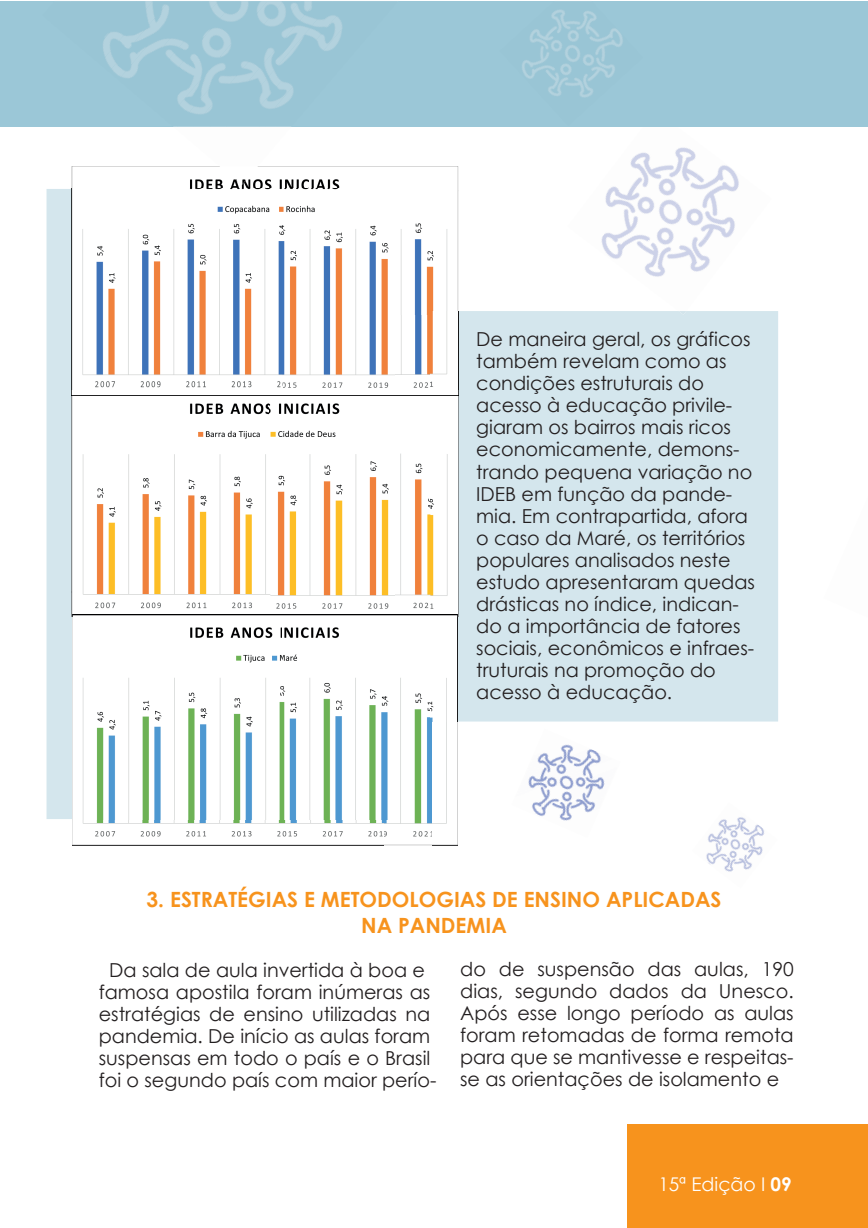
<style>
.page{position:relative;width:868px;height:1228px;background:#fff}
.page>*{position:absolute;margin:0;border:0;box-sizing:border-box;transform-origin:0 0}
.t1{font:700 21px/25.2px "Century Gothic";color:#f7931d;text-align:center}
.t2{font:19.25px/22px "Century Gothic";color:#231f20}
.t3{font:18.9px "Century Gothic";color:#fff}
.s1{font-weight:700}
</style>
<div class="page">
<div style="left:458px;top:311px;width:320px;height:410px;background:#d4e6ed"></div>
<div style="left:47px;top:189px;width:25px;height:630px;background:#d4e6ed"></div>
<img style="left:630px;top:147px;width:65px;height:21px">
<img style="left:669px;top:154px;width:70px;height:83px">
<img style="left:601px;top:168px;width:69px;height:91px">
<img style="left:625px;top:212px;width:103px;height:65px">
<svg style="left:679px;top:311px;width:7px;height:4px"></svg>
<img style="left:528px;top:744px;width:77px;height:77px">
<div style="left:628px;top:1124px;width:240px;height:104px;background:#f7931d"></div>
<div style="left:0;top:1px;width:868px;height:126px;background:#9bc7d7"></div>
<img style="left:706px;top:817px;width:59px;height:55px">
<img style="left:522px;top:10px;width:101px;height:87px">
<img style="left:333px;top:15px;width:9px;height:33px">
<img style="left:316px;top:15px;width:17px;height:36px">
<img style="left:300px;top:1px;width:16px;height:41px">
<img style="left:284px;top:3px;width:16px;height:124px">
<img style="left:173px;top:1px;width:111px;height:126px">
<img style="left:173px;top:1px;width:94px;height:119px">
<img style="left:173px;top:1px;width:62px;height:103px">
<img style="left:173px;top:1px;width:45px;height:95px">
<img style="left:173px;top:1px;width:29px;height:87px">
<img style="left:115px;top:1px;width:70px;height:79px">
<img style="left:109px;top:1px;width:60px;height:71px">
<img style="left:105px;top:1px;width:48px;height:63px">
<img style="left:103px;top:1px;width:33px;height:55px">
<img style="left:103px;top:1px;width:1px;height:39px">
<svg style="left:259px;top:123px;width:7px;height:4px"></svg>
<img style="left:270px;top:403px;width:160px;height:212px">
<img style="left:430px;top:316px;width:28px;height:405px">
<img style="left:71px;top:391px;width:199px;height:226px">
<img style="left:72px;top:166px;width:386px;height:25px">
<img style="left:400px;top:191px;width:58px;height:125px">
<img style="left:394px;top:316px;width:36px;height:80px">
<img style="left:72px;top:189px;width:322px;height:207px">
<img style="left:219px;top:166px;width:39px;height:19px">
<img style="left:430px;top:391px;width:28px;height:5px">
<img style="left:383px;top:617px;width:50px;height:228px">
<img style="left:433px;top:721px;width:25px;height:124px">
<img style="left:72px;top:819px;width:311px;height:26px">
<img style="left:72px;top:617px;width:322px;height:202px">
<img style="left:72px;top:615px;width:386px;height:2px">
<p class="t2" style="left:476px;top:328px;width:280px">De maneira geral, os gráficos também revelam como as condições estruturais do acesso à educação privile&shy;giaram os bairros mais ricos economicamente, demons&shy;trando pequena variação no<br>IDEB em função da pande&shy;mia. Em contrapartida, afora o caso da Maré, os territórios populares analisados neste estudo apresentaram quedas drásticas no índice, indican&shy;do a importância de fatores sociais, econômicos e infraes&shy;truturais na promoção do acesso à educação.</p>
<p class="t1" style="left:147px;top:886px;width:576px">3. ESTRATÉGIAS E METODOLOGIAS DE ENSINO APLICADAS<br>NA PANDEMIA</p>
<p class="t2" style="left:99px;top:958px;width:339px;text-align:center">Da sala de aula invertida à boa e famosa apostila foram inúmeras as estratégias de ensino utilizadas na pandemia. De início as aulas foram suspensas em todo o país e o Brasil foi o segundo país com maior perío-</p>
<p class="t2" style="left:460px;top:958px;width:335px;text-align:justify">do de suspensão das aulas, 190 dias, segundo dados da Unesco.<br>Após esse longo período as aulas foram retomadas de forma remota para que se mantivesse e respeitas&shy;se as orientações de isolamento e</p>
<p class="t3" style="left:658px;top:1171px;width:135px">15ª Edição I <span class="s1">09</span></p>
</div>
